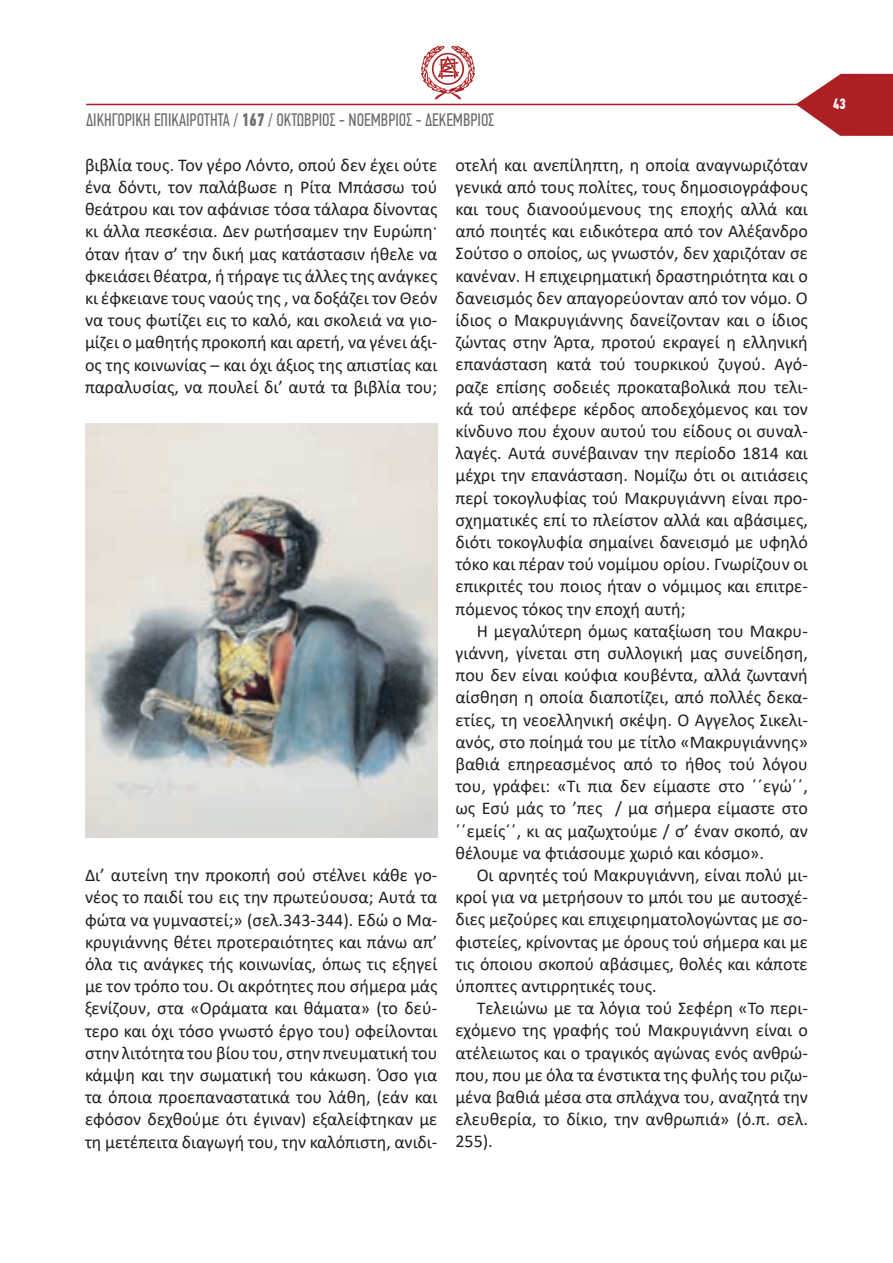
<style>
.page{position:relative;width:893px;height:1263px;background:#fff}
.page>*{position:absolute;margin:0;border:0;box-sizing:border-box;transform-origin:0 0}
.t1{font:18px/22.2px "Calibri";color:#231f20;text-align:justify}
.t2{font:18px "PF Din Text Comp Pro";color:#6c6d70}
.t3{font:700 15px "PF Din Text Comp Pro";color:#fff}
.s1{font-weight:700}
</style>
<div class="page">
<img style="left:85px;top:423px;width:353px;height:415px">
<svg style="left:796px;top:74px;width:97px;height:62px"></svg>
<hr style="left:86px;top:104px;width:714px;height:1px;background:#ac1f22">
<svg style="left:421px;top:46px;width:54px;height:53px"></svg>
<p class="t2" style="left:86px;top:110px;width:409px">ΔΙΚΗΓΟΡΙΚΗ ΕΠΙΚΑΙΡΟΤΗΤΑ / <span class="s1">167</span> / ΟΚΤΩΒΡΙΟΣ - ΝΟΕΜΒΡΙΟΣ - ΔΕΚΕΜΒΡΙΟΣ</p>
<p class="t1" style="left:85px;top:153px;width:354px">βιβλία τους. Τον γέρο Λόντο, οπού δεν έχει ούτε ένα δόντι, τον παλάβωσε η Ρίτα Μπάσσω τού θεάτρου και τον αφάνισε τόσα τάλαρα δίνοντας κι άλλα πεσκέσια. Δεν ρωτήσαμεν την Ευρώπη· όταν ήταν σ’ την δική μας κατάστασιν ήθελε να φκειάσει θέατρα, ή τήραγε τις άλλες της ανάγκες κι έφκειανε τους ναούς της , να δοξάζει τον Θεόν να τους φωτίζει εις το καλό, και σκολειά να γιο&shy;μίζει ο μαθητής προκοπή και αρετή, να γένει άξι&shy;ος της κοινωνίας – και όχι άξιος της απιστίας και παραλυσίας, να πουλεί δι’ αυτά τα βιβλία του;</p>
<p class="t1" style="left:85px;top:864px;width:354px">Δι’ αυτείνη την προκοπή σού στέλνει κάθε γο&shy;νέος το παιδί του εις την πρωτεύουσα; Αυτά τα φώτα να γυμναστεί;» (σελ.343-344). Εδώ ο Μα&shy;κρυγιάννης θέτει προτεραιότητες και πάνω απ’ όλα τις ανάγκες τής κοινωνίας, όπως τις εξηγεί με τον τρόπο του. Οι ακρότητες που σήμερα μάς ξενίζουν, στα «Οράματα και θάματα» (το δεύ&shy;τερο και όχι τόσο γνωστό έργο του) οφείλονται στην λιτότητα του βίου του, στην πνευματική του κάμψη και την σωματική του κάκωση. Όσο για τα όποια προεπαναστατικά του λάθη, (εάν και εφόσον δεχθούμε ότι έγιναν) εξαλείφτηκαν με τη μετέπειτα διαγωγή του, την καλόπιστη, ανιδι-</p>
<p class="t1" style="left:455px;top:153px;width:354px">οτελή και ανεπίληπτη, η οποία αναγνωριζόταν γενικά από τους πολίτες, τους δημοσιογράφους και τους διανοούμενους της εποχής αλλά και από ποιητές και ειδικότερα από τον Αλέξανδρο Σούτσο ο οποίος, ως γνωστόν, δεν χαριζόταν σε κανέναν. Η επιχειρηματική δραστηριότητα και ο δανεισμός δεν απαγορεύονταν από τον νόμο. Ο ίδιος ο Μακρυγιάννης δανείζονταν και ο ίδιος ζώντας στην Άρτα, προτού εκραγεί η ελληνική επανάσταση κατά τού τουρκικού ζυγού. Αγό&shy;ραζε επίσης σοδειές προκαταβολικά που τελι&shy;κά τού απέφερε κέρδος αποδεχόμενος και τον κίνδυνο που έχουν αυτού του είδους οι συναλ&shy;λαγές. Αυτά συνέβαιναν την περίοδο 1814 και μέχρι την επανάσταση. Νομίζω ότι οι αιτιάσεις περί τοκογλυφίας τού Μακρυγιάννη είναι προ&shy;σχηματικές επί το πλείστον αλλά και αβάσιμες, διότι τοκογλυφία σημαίνει δανεισμό με υφηλό τόκο και πέραν τού νομίμου ορίου. Γνωρίζουν οι επικριτές του ποιος ήταν ο νόμιμος και επιτρε&shy;πόμενος τόκος την εποχή αυτή;</p>
<p class="t1" style="left:455px;top:619px;width:354px;text-indent:21px">Η μεγαλύτερη όμως καταξίωση του Μακρυ&shy;γιάννη, γίνεται στη συλλογική μας συνείδηση, που δεν είναι κούφια κουβέντα, αλλά ζωντανή αίσθηση η οποία διαποτίζει, από πολλές δεκα&shy;ετίες, τη νεοελληνική σκέψη. Ο Αγγελος Σικελι&shy;ανός, στο ποίημά του με τίτλο «Μακρυγιάννης» βαθιά επηρεασμένος από το ήθος τού λόγου του, γράφει: «Τι πια δεν είμαστε στο ΄΄εγώ΄΄, ως Εσύ μάς το ’πες / μα σήμερα είμαστε στο ΄΄εμείς΄΄, κι ας μαζωχτούμε / σ’ έναν σκοπό, αν θέλουμε να φτιάσουμε χωριό και κόσμο».</p>
<p class="t1" style="left:455px;top:863px;width:354px;text-indent:21px">Οι αρνητές τού Μακρυγιάννη, είναι πολύ μι&shy;κροί για να μετρήσουν το μπόι του με αυτοσχέ&shy;διες μεζούρες και επιχειρηματολογώντας με σο&shy;φιστείες, κρίνοντας με όρους τού σήμερα και με τις όποιου σκοπού αβάσιμες, θολές και κάποτε ύποπτες αντιρρητικές τους.</p>
<p class="t1" style="left:455px;top:997px;width:354px;text-indent:21px">Τελειώνω με τα λόγια τού Σεφέρη «Το περι&shy;εχόμενο της γραφής τού Μακρυγιάννη είναι ο ατέλειωτος και ο τραγικός αγώνας ενός ανθρώ&shy;που, που με όλα τα ένστικτα της φυλής του ριζω&shy;μένα βαθιά μέσα στα σπλάχνα του, αναζητά την ελευθερία, το δίκιο, την ανθρωπιά» (ό.π. σελ.<br>255).</p>
<p class="t3" style="left:833px;top:95px;width:14px">43</p>
</div>
